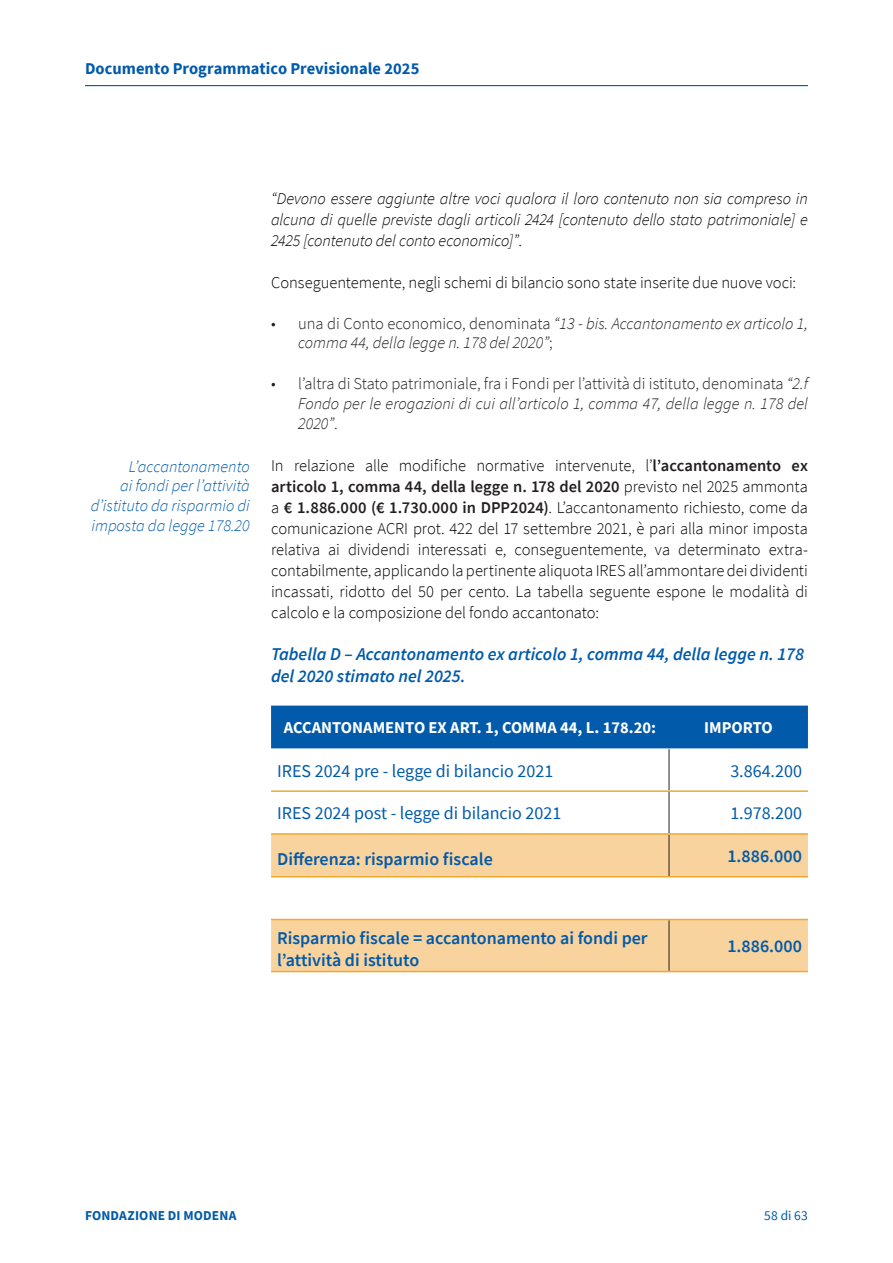
<style>
.page{position:relative;width:893px;height:1263px;background:#fff}
.page>*{position:absolute;margin:0;border:0;box-sizing:border-box;transform-origin:0 0}
.testo_sb_tabella{font:600 18px/21.6px "Source Sans Pro";color:#015aaa}
.testo_tabella{font:18px "Source Sans Pro";color:#015aaa}
.t1{font:italic 600 18px/21.6px "Source Sans Pro";color:#015aaa}
.testo{font:300 16.5px/21px "Source Sans Pro";letter-spacing:-.005em;color:#000001;text-align:justify}
.t2{font:italic 300 16.5px/19.8px "Source Sans Pro";color:#231f20}
.testo-2{font:italic 300 16.5px/21px "Source Sans Pro";letter-spacing:-.01em;color:#000001;text-align:justify}
.rettangolo_fuori{font:italic 300 16.5px/19.8px "Source Sans Pro";color:#015aaa;text-align:right}
.titolo_tabella{font:700 16.5px "Source Sans Pro";color:#fff}
.t3{font:700 16.5px "Source Sans Pro";color:#015aaa}
.t4{font:700 13.5px "Source Sans Pro";letter-spacing:.01em;color:#015aaa}
.t5{font:13.5px "Source Sans Pro";color:#015aaa}
.s1{font-style:normal}
.s2{font-weight:600;color:#231f20}
</style>
<div class="page">
<hr style="left:85px;top:85px;width:723px;height:1px;background:#015aaa">
<div style="left:271px;top:706px;width:537px;height:42px;background:#015aaa"></div>
<svg style="left:271px;top:835px;width:537px;height:136px;fill:#f9d39d"></svg>
<hr style="left:669px;top:749px;width:1px;height:41px;background:#231f20">
<hr style="left:669px;top:792px;width:1px;height:41px;background:#231f20">
<hr style="left:669px;top:835px;width:1px;height:41px;background:#231f20">
<hr style="left:669px;top:920px;width:1px;height:51px;background:#231f20">
<hr style="left:271px;top:790px;width:398px;height:2px;background:#efa830">
<hr style="left:669px;top:790px;width:139px;height:2px;background:#efa830">
<hr style="left:271px;top:833px;width:398px;height:2px;background:#efa830">
<hr style="left:669px;top:833px;width:139px;height:2px;background:#efa830">
<hr style="left:271px;top:876px;width:398px;height:1px;background:#efa830">
<hr style="left:669px;top:876px;width:139px;height:1px;background:#efa830">
<hr style="left:271px;top:919px;width:398px;height:1px;background:#efa830">
<hr style="left:669px;top:919px;width:139px;height:1px;background:#efa830">
<hr style="left:271px;top:971px;width:398px;height:1px;background:#efa830">
<hr style="left:669px;top:971px;width:139px;height:1px;background:#efa830">
<p class="t3" style="left:85px;top:58px;width:336px">Documento Programmatico Previsionale 2025</p>
<p class="rettangolo_fuori" style="left:91px;top:456px;width:161px">L’accantonamento<br>ai fondi per l’attività d’istituto da risparmio di imposta da legge 178.20</p>
<p class="testo-2" style="left:271px;top:188px;width:538px">“Devono essere aggiunte altre voci qualora il loro contenuto non sia compreso in alcuna di quelle previste dagli articoli 2424 [contenuto dello stato patrimoniale] e 2425 [contenuto del conto economico]”<span class="s1">.</span></p>
<p class="testo" style="left:271px;top:272px;width:526px">Conseguentemente, negli schemi di bilancio sono state inserite due nuove voci:</p>
<p class="t2" style="left:298px;top:313px;width:511px;text-indent:-27px"><span class="s1">• una di Conto economico, denominata</span> “13 - bis. Accantonamento ex articolo 1, comma 44, della legge n. 178 del 2020”<span class="s1">;</span></p>
<p class="t2" style="left:298px;top:374px;width:511px;text-align:justify;text-indent:-27px"><span class="s1">• l’altra di Stato patrimoniale, fra i Fondi per l’attività di istituto, denominata</span> “2.f Fondo per le erogazioni di cui all’articolo 1, comma 47, della legge n. 178 del 2020”<span class="s1">.</span></p>
<p class="testo" style="left:271px;top:455px;width:538px">In relazione alle modifiche normative intervenute, l’<span class="s2">l’accantonamento ex articolo 1, comma 44, della legge n. 178 del 2020</span> previsto nel 2025 ammonta a <span class="s2">€ 1.886.000 (€ 1.730.000 in DPP2024)</span>. L’accantonamento richiesto, come da comunicazione ACRI prot. 422 del 17 settembre 2021, è pari alla minor imposta relativa ai dividendi interessati e, conseguentemente, va determinato extra&shy;contabilmente, applicando la pertinente aliquota IRES all’ammontare dei dividenti incassati, ridotto del 50 per cento. La tabella seguente espone le modalità di calcolo e la composizione del fondo accantonato:</p>
<p class="t1" style="left:271px;top:643px;width:534px">Tabella D – Accantonamento ex articolo 1, comma 44, della legge n. 178 del 2020 stimato nel 2025.</p>
<p class="titolo_tabella" style="left:284px;top:716px;width:374px">ACCANTONAMENTO EX ART. 1, COMMA 44, L. 178.20:</p>
<p class="titolo_tabella" style="left:704px;top:716px;width:70px">IMPORTO</p>
<p class="testo_tabella" style="left:277px;top:759px;width:278px">IRES 2024 pre - legge di bilancio 2021</p>
<p class="testo_tabella" style="left:730px;top:759px;width:73px">3.864.200</p>
<p class="testo_tabella" style="left:277px;top:802px;width:286px">IRES 2024 post - legge di bilancio 2021</p>
<p class="testo_tabella" style="left:730px;top:802px;width:73px">1.978.200</p>
<p class="testo_sb_tabella" style="left:277px;top:847px;width:217px">Differenza: risparmio fiscale</p>
<p class="testo_sb_tabella" style="left:727px;top:845px;width:76px">1.886.000</p>
<p class="testo_sb_tabella" style="left:277px;top:927px;width:372px">Risparmio fiscale = accantonamento ai fondi per l’attività di istituto</p>
<p class="testo_sb_tabella" style="left:727px;top:935px;width:76px">1.886.000</p>
<p class="t4" style="left:85px;top:1207px;width:153px">FONDAZIONE DI MODENA</p>
<p class="t5" style="left:764px;top:1207px;width:45px">58 di 63</p>
</div>
